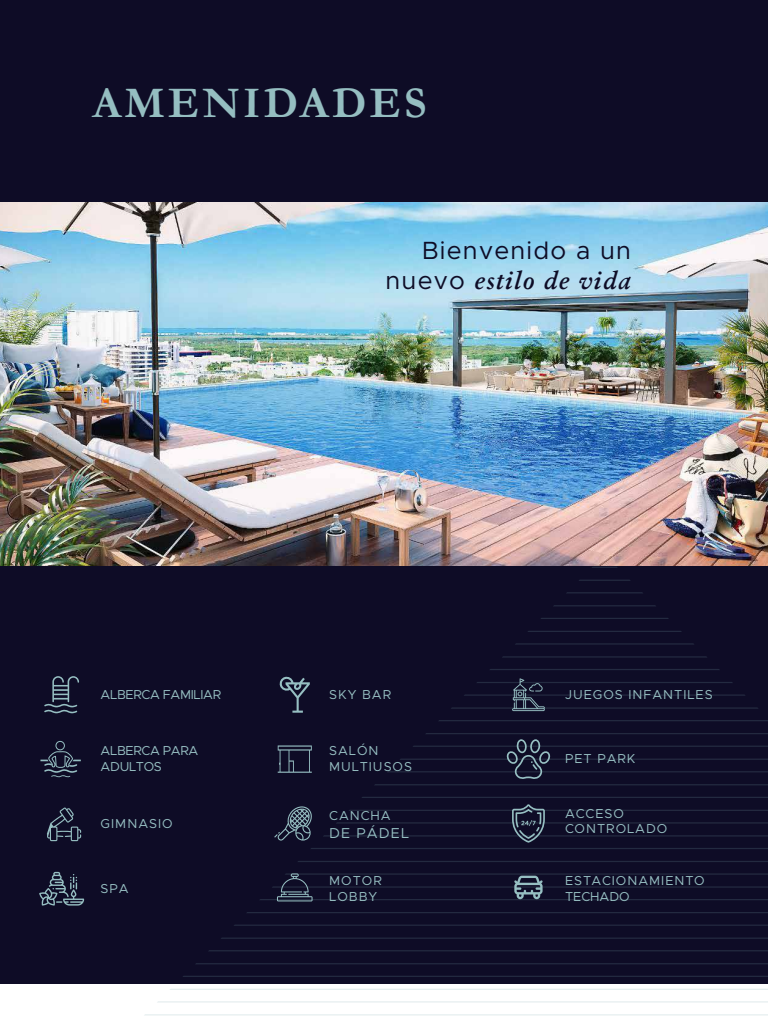
<style>
.page{position:relative;width:768px;height:1024px;background:#0e0c26}
.page>*{position:absolute;margin:0;border:0;box-sizing:border-box;transform-origin:0 0}
.t1{font:700 44px "Garamond";letter-spacing:.075em;color:#95bec1}
.t2{font:italic 600 25px "Garamond";letter-spacing:.05em;color:#0e0c26}
.t3{font:25px "Metropolis";letter-spacing:.05em;color:#0e0c26}
.t4{font:14.4px "Metropolis";letter-spacing:.075em;color:#97c0c3}
.t5{font:13px/15.6px "Metropolis";letter-spacing:.075em;color:#97c0c3}
.t6{font:13px/15.6px "Metropolis";letter-spacing:-.025em;color:#97c0c3}
.s1{font-family:"Metropolis";font-weight:400;font-style:normal}
</style>
<div class="page">
<div style="left:0;top:984px;width:768px;height:40px;background:#fff"></div>
<img style="left:0;top:202px;width:768px;height:363px">
<svg style="left:298px;top:861px;width:470px;height:1px"></svg>
<svg style="left:502px;top:656px;width:205px;height:2px"></svg>
<svg style="left:528px;top:631px;width:154px;height:1px"></svg>
<svg style="left:554px;top:605px;width:102px;height:1px"></svg>
<svg style="left:579px;top:580px;width:51px;height:1px"></svg>
<svg style="left:247px;top:912px;width:521px;height:1px"></svg>
<svg style="left:221px;top:938px;width:547px;height:1px"></svg>
<svg style="left:196px;top:963px;width:572px;height:1px"></svg>
<svg style="left:170px;top:989px;width:598px;height:1px"></svg>
<svg style="left:144px;top:1014px;width:624px;height:2px"></svg>
<svg style="left:362px;top:797px;width:406px;height:1px"></svg>
<svg style="left:439px;top:720px;width:329px;height:1px"></svg>
<svg style="left:490px;top:669px;width:230px;height:1px"></svg>
<svg style="left:515px;top:643px;width:179px;height:2px"></svg>
<svg style="left:541px;top:618px;width:128px;height:1px"></svg>
<svg style="left:567px;top:592px;width:76px;height:1px"></svg>
<svg style="left:592px;top:567px;width:26px;height:1px"></svg>
<svg style="left:234px;top:925px;width:534px;height:1px"></svg>
<svg style="left:209px;top:950px;width:559px;height:1px"></svg>
<svg style="left:183px;top:976px;width:585px;height:1px"></svg>
<svg style="left:157px;top:1001px;width:611px;height:2px"></svg>
<svg style="left:451px;top:678px;width:307px;height:33px"></svg>
<svg style="left:279px;top:676px;width:31px;height:37px"></svg>
<svg style="left:47px;top:807px;width:34px;height:34px"></svg>
<svg style="left:44px;top:676px;width:35px;height:37px"></svg>
<svg style="left:39px;top:872px;width:45px;height:34px"></svg>
<svg style="left:260px;top:873px;width:508px;height:28px"></svg>
<svg style="left:278px;top:745px;width:34px;height:28px"></svg>
<svg style="left:375px;top:733px;width:393px;height:52px"></svg>
<svg style="left:274px;top:804px;width:494px;height:45px"></svg>
<div style="left:56px;top:741px;width:9px;height:9px;border:1px solid #96bfc2;border-radius:50%"></div>
<svg style="left:40px;top:751px;width:41px;height:27px"></svg>
<h1 class="t1" style="left:92px;top:73px;width:336px">AMENIDADES</h1>
<h2 class="t3" style="left:422px;top:235px;width:211px">Bienvenido a un</h2>
<h2 class="t2" style="left:386px;top:264px;width:247px"><span class="s1">nuevo</span> estilo de vida</h2>
<p class="t6" style="left:101px;top:687px;width:122px">ALBERCA FAMILIAR</p>
<p class="t6" style="left:101px;top:743px;width:99px">ALBERCA PARA<br>ADULTOS</p>
<p class="t5" style="left:101px;top:816px;width:74px">GIMNASIO</p>
<p class="t5" style="left:101px;top:881px;width:30px">SPA</p>
<p class="t5" style="left:329px;top:687px;width:64px">SKY BAR</p>
<p class="t5" style="left:329px;top:743px;width:84px">SALÓN<br>MULTIUSOS</p>
<p class="t5" style="left:329px;top:808px;width:63px">CANCHA</p>
<p class="t4" style="left:329px;top:824px;width:81px">DE PÁDEL</p>
<p class="t5" style="left:565px;top:687px;width:149px">JUEGOS INFANTILES</p>
<p class="t5" style="left:565px;top:751px;width:72px">PET PARK</p>
<p class="t5" style="left:565px;top:805px;width:104px">ACCESO<br>CONTROLADO</p>
<p class="t5" style="left:329px;top:873px;width:54px">MOTOR<br>LOBBY</p>
<p class="t5" style="left:565px;top:873px;width:141px">ESTACIONAMIENTO<br>TECHADO</p>
</div>
